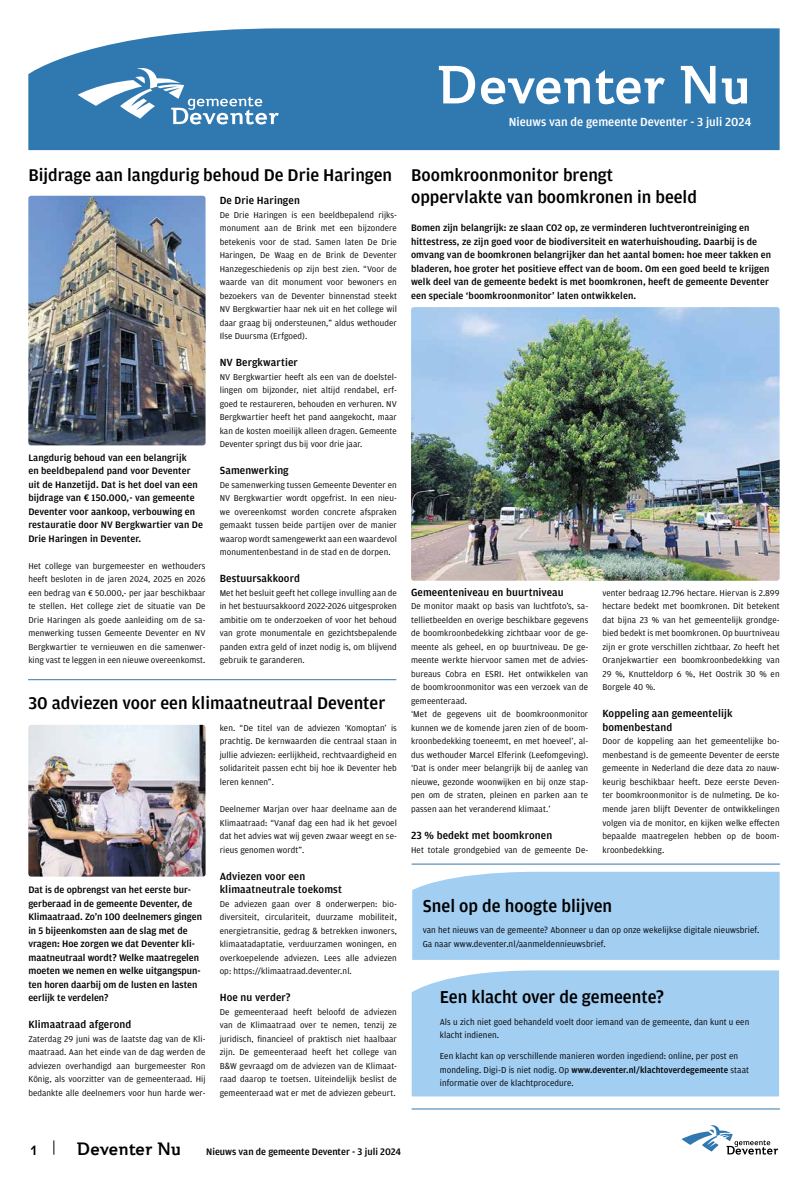
<style>
.page{position:relative;width:808px;height:1183px;background:#fff}
.page>*{position:absolute;margin:0;border:0;box-sizing:border-box;transform-origin:0 0}
.t1{font:700 60px "Jeunesse Pro";letter-spacing:-.005em;color:#fff}
.t2{font:500 18.3px "Amplitude";color:#000}
.t3{font:500 18px/21.6px "Amplitude";color:#000}
.t4{font:700 15px "Jeunesse Pro";color:#000}
.t5{font:500 12.4px "Amplitude";color:#fff}
.t6{font:500 11px/13.5px "Amplitude";letter-spacing:.01em;color:#000}
.t7{font:500 10px/13.5px "Amplitude";letter-spacing:.01em;color:#000}
.t8{font:9.1px/13.2px "Amplitude";letter-spacing:.01em;color:#000}
.t9{font:9px/13.5px "Amplitude";letter-spacing:.01em;color:#000;text-align:justify}
.s1{font-weight:500}
.s2{font-family:"Jeunesse Pro";font-weight:700;font-size:20px}
</style>
<div class="page">
<svg style="left:681px;top:1125px;width:97px;height:29px"></svg>
<svg style="left:53px;top:1140px;width:1px;height:14px"></svg>
<div style="left:28px;top:28px;width:752px;height:122px;background:#3078b0"></div>
<svg style="left:78px;top:68px;width:201px;height:56px"></svg>
<img style="left:28px;top:196px;width:178px;height:249px">
<img style="left:411px;top:307px;width:369px;height:273px">
<hr style="left:29px;top:679px;width:367px;height:1px;background:#3078b0">
<hr style="left:412px;top:863px;width:367px;height:1px;background:#3078b0">
<hr style="left:412px;top:1108px;width:367px;height:1px;background:#3078b0">
<img style="left:28px;top:724px;width:178px;height:152px">
<div style="left:412px;top:871px;width:368px;height:88px;background:#a2cef2"></div>
<div style="left:412px;top:970px;width:367px;height:126px;background:#a2cef2"></div>
<h1 class="t1" style="left:438px;top:50px;width:315px">Deventer Nu</h1>
<h3 class="t5" style="left:509px;top:115px;width:244px">Nieuws van de gemeente Deventer - 3 juli 2024</h3>
<h3 class="t3" style="left:28px;top:164px;width:365px">Bijdrage aan langdurig behoud De Drie Haringen</h3>
<p class="t7" style="left:28px;top:450px;width:176px">Langdurig behoud van een belangrijk<br>en beeldbepalend pand voor Deventer uit de Hanzetijd. Dat is het doel van een bijdrage van € 150.000,- van gemeente Deventer voor aankoop, verbouwing en restauratie door NV Bergkwartier van De Drie Haringen in Deventer.</p>
<p class="t9" style="left:28px;top:559px;width:179px">Het college van burgemeester en wethouders heeft besloten in de jaren 2024, 2025 en 2026 een bedrag van € 50.000,- per jaar beschikbaar te stellen. Het college ziet de situatie van De Drie Haringen als goede aanleiding om de sa&shy;menwerking tussen Gemeente Deventer en NV Bergkwartier te vernieuwen en die samenwer&shy;king vast te leggen in een nieuwe overeenkomst.</p>
<p class="t6" style="left:220px;top:194px;width:82px">De Drie Haringen</p>
<p class="t9" style="left:220px;top:208px;width:179px">De Drie Haringen is een beeldbepalend rijks&shy;monument aan de Brink met een bijzondere betekenis voor de stad. Samen laten De Drie Haringen, De Waag en de Brink de Deventer Hanzegeschiedenis op zijn best zien. “Voor de waarde van dit monument voor bewoners en bezoekers van de Deventer binnenstad steekt NV Bergkwartier haar nek uit en het college wil daar graag bij ondersteunen,” aldus wethouder Ilse Duursma (Erfgoed).</p>
<p class="t6" style="left:220px;top:356px;width:80px">NV Bergkwartier</p>
<p class="t9" style="left:220px;top:370px;width:179px">NV Bergkwartier heeft als een van de doelstel&shy;lingen om bijzonder, niet altijd rendabel, erf&shy;goed te restaureren, behouden en verhuren. NV Bergkwartier heeft het pand aangekocht, maar kan de kosten moeilijk alleen dragen. Gemeente Deventer springt dus bij voor drie jaar.</p>
<p class="t6" style="left:220px;top:464px;width:71px">Samenwerking</p>
<p class="t9" style="left:220px;top:478px;width:179px">De samenwerking tussen Gemeente Deventer en NV Bergkwartier wordt opgefrist. In een nieu&shy;we overeenkomst worden concrete afspraken gemaakt tussen beide partijen over de manier waarop wordt samengewerkt aan een waardevol monumentenbestand in de stad en de dorpen.</p>
<p class="t6" style="left:220px;top:572px;width:82px">Bestuursakkoord</p>
<p class="t9" style="left:220px;top:586px;width:179px">Met het besluit geeft het college invulling aan de in het bestuursakkoord 2022-2026 uitgesproken ambitie om te onderzoeken of voor het behoud van grote monumentale en gezichtsbepalende panden extra geld of inzet nodig is, om blijvend gebruik te garanderen.</p>
<h3 class="t3" style="left:28px;top:692px;width:359px">30 adviezen voor een klimaatneutraal Deventer</h3>
<p class="t7" style="left:28px;top:882px;width:175px">Dat is de opbrengst van het eerste bur&shy;gerberaad in de gemeente Deventer, de Klimaatraad. Zo’n 100 deelnemers gingen in 5 bijeenkomsten aan de slag met de vragen: Hoe zorgen we dat Deventer kli&shy;maatneutraal wordt? Welke maatregelen moeten we nemen en welke uitgangspun&shy;ten horen daarbij om de lusten en lasten eerlijk te verdelen?</p>
<p class="t6" style="left:28px;top:1017px;width:105px">Klimaatraad afgerond</p>
<p class="t9" style="left:28px;top:1031px;width:179px">Zaterdag 29 juni was de laatste dag van de Kli&shy;maatraad. Aan het einde van de dag werden de adviezen overhandigd aan burgemeester Ron König, als voorzitter van de gemeenteraad. Hij bedankte alle deelnemers voor hun harde wer-</p>
<p class="t9" style="left:220px;top:721px;width:179px">ken. “De titel van de adviezen ‘Komoptan’ is prachtig. De kernwaarden die centraal staan in jullie adviezen: eerlijkheid, rechtvaardigheid en solidariteit passen echt bij hoe ik Deventer heb leren kennen”.</p>
<p class="t9" style="left:220px;top:802px;width:179px">Deelnemer Marjan over haar deelname aan de Klimaatraad: “Vanaf dag een had ik het gevoel dat het advies wat wij geven zwaar weegt en se&shy;rieus genomen wordt”.</p>
<p class="t6" style="left:220px;top:869px;width:124px">Adviezen voor een klimaatneutrale toekomst</p>
<p class="t9" style="left:220px;top:896px;width:179px">De adviezen gaan over 8 onderwerpen: bio&shy;diversiteit, circulariteit, duurzame mobiliteit, energietransitie, gedrag &amp; betrekken inwoners, klimaatadaptatie, verduurzamen woningen, en overkoepelende adviezen. Lees alle adviezen op: https://klimaatraad.deventer.nl.</p>
<p class="t6" style="left:220px;top:990px;width:73px">Hoe nu verder?</p>
<p class="t9" style="left:220px;top:1004px;width:179px">De gemeenteraad heeft beloofd de adviezen van de Klimaatraad over te nemen, tenzij ze juridisch, financieel of praktisch niet haalbaar zijn. De gemeenteraad heeft het college van B&amp;W gevraagd om de adviezen van de Klimaat&shy;raad daarop te toetsen. Uiteindelijk beslist de gemeenteraad wat er met de adviezen gebeurt.</p>
<h3 class="t3" style="left:411px;top:164px;width:287px">Boomkroonmonitor brengt oppervlakte van boomkronen in beeld</h3>
<p class="t7" style="left:411px;top:221px;width:362px">Bomen zijn belangrijk: ze slaan CO2 op, ze verminderen luchtverontreiniging en hittestress, ze zijn goed voor de biodiversiteit en waterhuishouding. Daarbij is de omvang van de boomkronen belangrijker dan het aantal bomen: hoe meer takken en bladeren, hoe groter het positieve effect van de boom. Om een goed beeld te krijgen welk deel van de gemeente bedekt is met boomkronen, heeft de gemeente Deventer een speciale ‘boomkroonmonitor’ laten ontwikkelen.</p>
<p class="t6" style="left:411px;top:585px;width:154px">Gemeenteniveau en buurtniveau</p>
<p class="t9" style="left:411px;top:599px;width:179px;text-align:left">De monitor maakt op basis van luchtfoto’s, sa&shy;tellietbeelden en overige beschikbare gegevens de boomkroonbedekking zichtbaar voor de ge&shy;meente als geheel, en op buurtniveau. De ge&shy;meente werkte hiervoor samen met de advies&shy;bureaus Cobra en ESRI. Het ontwikkelen van de boomkroonmonitor was een verzoek van de gemeenteraad.<br>‘Met de gegevens uit de boomkroonmonitor kunnen we de komende jaren zien of de boom&shy;kroonbedekking toeneemt, en met hoeveel’, al&shy;dus wethouder Marcel Elferink (Leefomgeving). ‘Dat is onder meer belangrijk bij de aanleg van nieuwe, gezonde woonwijken en bij onze stap&shy;pen om de straten, pleinen en parken aan te passen aan het veranderend klimaat.’</p>
<p class="t6" style="left:411px;top:828px;width:143px">23 % bedekt met boomkronen</p>
<p class="t9" style="left:411px;top:842px;width:179px">Het totale grondgebied van de gemeente De-</p>
<p class="t9" style="left:602px;top:586px;width:179px">venter bedraag 12.796 hectare. Hiervan is 2.899 hectare bedekt met boomkronen. Dit betekent dat bijna 23 % van het gemeentelijk grondge&shy;bied bedekt is met boomkronen. Op buurtniveau zijn er grote verschillen zichtbaar. Zo heeft het Oranjekwartier een boomkroonbedekking van 29 %, Knutteldorp 6 %, Het Oostrik 30 % en Borgele 40 %.</p>
<p class="t6" style="left:602px;top:707px;width:132px">Koppeling aan gemeentelijk bomenbestand</p>
<p class="t9" style="left:602px;top:734px;width:179px">Door de koppeling aan het gemeentelijke bo&shy;menbestand is de gemeente Deventer de eerste gemeente in Nederland die deze data zo nauw&shy;keurig beschikbaar heeft. Deze eerste Deven&shy;ter boomkroonmonitor is de nulmeting. De ko&shy;mende jaren blijft Deventer de ontwikkelingen volgen via de monitor, en kijken welke effecten bepaalde maatregelen hebben op de boom&shy;kroonbedekking.</p>
<h2 class="t2" style="left:423px;top:895px;width:191px">Snel op de hoogte blijven</h2>
<p class="t8" style="left:423px;top:923px;width:338px">van het nieuws van de gemeente? Abonneer u dan op onze wekelijkse digitale nieuwsbrief.<br>Ga naar www.deventer.nl/aanmeldennieuwsbrief.</p>
<h2 class="t2" style="left:440px;top:986px;width:226px">Een klacht over de gemeente?</h2>
<p class="t8" style="left:440px;top:1015px;width:311px">Als u zich niet goed behandeld voelt door iemand van de gemeente, dan kunt u een klacht indienen.</p>
<p class="t8" style="left:440px;top:1049px;width:311px">Een klacht kan op verschillende manieren worden ingediend: online, per post en mondeling. Digi-D is niet nodig. Op <span class="s1">www.deventer.nl/klachtoverdegemeente</span> staat informatie over de klachtprocedure.</p>
<h3 class="t4" style="left:30px;top:1140px;width:10px">1</h3>
<p class="t7" style="left:77px;top:1144px;width:326px"><span class="s2">Deventer Nu</span> Nieuws van de gemeente Deventer - 3 juli 2024</p>
</div>
